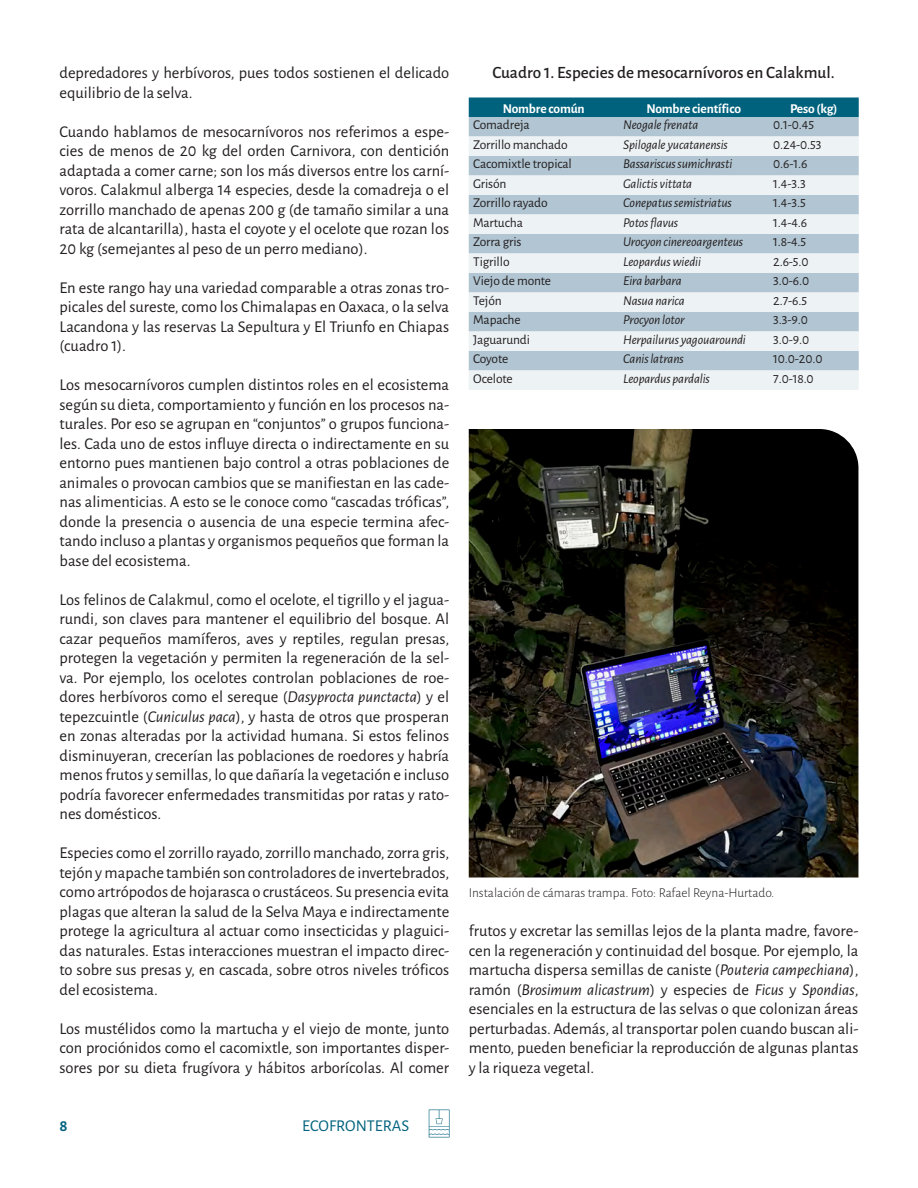
<style>
.page{position:relative;width:918px;height:1188px;background:#fff}
.page>*{position:absolute;margin:0;border:0;box-sizing:border-box;transform-origin:0 0}
.Titulo_cuadros{font:500 17.25px "Alegreya Sans";color:#231f20}
.t1{font:16.5px/19.5px "Alegreya Sans";color:#231f20;text-align:justify}
.t2{font:16.5px "Alegreya Sans";color:#00627d}
.t3{font:700 16.5px "Alegreya Sans";color:#00627d}
.Texto_cuadros{font:13.5px "Alegreya Sans";letter-spacing:-.01em;color:#231f20}
.Texto_cuadros-2{font:italic 13.5px "Alegreya Sans";letter-spacing:-.01em;color:#231f20}
.Pie_de_grafico{font:300 13.5px "Alegreya Sans";color:#231f20}
.Cabezas_columnas{font:700 13.5px "Alegreya Sans";letter-spacing:-.01em;color:#fff}
.s1{font-style:italic}
</style>
<div class="page">
<svg style="left:429px;top:1110px;width:21px;height:27px"></svg>
<div style="left:469px;top:98px;width:390px;height:19px;background:#00627d"></div>
<div style="left:469px;top:117px;width:390px;height:19px;background:#b1c5d2"></div>
<svg style="left:469px;top:136px;width:390px;height:254px;background:#d1dde5"></svg>
<img style="left:469px;top:429px;width:389px;height:449px">
<p class="t1" style="left:60px;top:62px;width:391px">depredadores y herbívoros, pues todos sostienen el delicado equilibrio de la selva.</p>
<p class="t1" style="left:60px;top:121px;width:391px">Cuando hablamos de mesocarnívoros nos referimos a espe&shy;cies de menos de 20 kg del orden Carnivora, con dentición adaptada a comer carne; son los más diversos entre los carní&shy;voros. Calakmul alberga 14 especies, desde la comadreja o el zorrillo manchado de apenas 200 g (de tamaño similar a una rata de alcantarilla), hasta el coyote y el ocelote que rozan los 20 kg (semejantes al peso de un perro mediano).</p>
<p class="t1" style="left:60px;top:277px;width:391px">En este rango hay una variedad comparable a otras zonas tro&shy;picales del sureste, como los Chimalapas en Oaxaca, o la selva Lacandona y las reservas La Sepultura y El Triunfo en Chiapas (cuadro 1).</p>
<p class="t1" style="left:60px;top:374px;width:391px">Los mesocarnívoros cumplen distintos roles en el ecosistema según su dieta, comportamiento y función en los procesos na&shy;turales. Por eso se agrupan en “conjuntos” o grupos funciona&shy;les. Cada uno de estos influye directa o indirectamente en su entorno pues mantienen bajo control a otras poblaciones de animales o provocan cambios que se manifiestan en las cade&shy;nas alimenticias. A esto se le conoce como “cascadas tróficas”, donde la presencia o ausencia de una especie termina afec&shy;tando incluso a plantas y organismos pequeños que forman la base del ecosistema.</p>
<p class="t1" style="left:60px;top:589px;width:391px">Los felinos de Calakmul, como el ocelote, el tigrillo y el jagua&shy;rundi, son claves para mantener el equilibrio del bosque. Al cazar pequeños mamíferos, aves y reptiles, regulan presas, protegen la vegetación y permiten la regeneración de la sel&shy;va. Por ejemplo, los ocelotes controlan poblaciones de roe&shy;dores herbívoros como el sereque (<span class="s1">Dasyprocta punctacta</span>) y el tepezcuintle (<span class="s1">Cuniculus paca</span>), y hasta de otros que prosperan en zonas alteradas por la actividad humana. Si estos felinos disminuyeran, crecerían las poblaciones de roedores y habría menos frutos y semillas, lo que dañaría la vegetación e incluso podría favorecer enfermedades transmitidas por ratas y rato&shy;nes domésticos.</p>
<p class="t1" style="left:60px;top:842px;width:391px">Especies como el zorrillo rayado, zorrillo manchado, zorra gris, tejón y mapache también son controladores de invertebrados, como artrópodos de hojarasca o crustáceos. Su presencia evita plagas que alteran la salud de la Selva Maya e indirectamente protege la agricultura al actuar como insecticidas y plaguici&shy;das naturales. Estas interacciones muestran el impacto direc&shy;to sobre sus presas y, en cascada, sobre otros niveles tróficos del ecosistema.</p>
<p class="t1" style="left:60px;top:1018px;width:391px">Los mustélidos como la martucha y el viejo de monte, junto con prociónidos como el cacomixtle, son importantes disper&shy;sores por su dieta frugívora y hábitos arborícolas. Al comer</p>
<p class="t3" style="left:60px;top:1114px;width:10px">8</p>
<p class="t2" style="left:302px;top:1114px;width:108px">ECOFRONTERAS</p>
<p class="Titulo_cuadros" style="left:492px;top:60px;width:344px">Cuadro 1. Especies de mesocarnívoros en Calakmul.</p>
<p class="Cabezas_columnas" style="left:503px;top:98px;width:83px">Nombre común</p>
<p class="Cabezas_columnas" style="left:646px;top:98px;width:96px">Nombre científico</p>
<p class="Cabezas_columnas" style="left:790px;top:98px;width:49px">Peso (kg)</p>
<p class="Texto_cuadros" style="left:473px;top:116px;width:58px">Comadreja</p>
<p class="Texto_cuadros-2" style="left:623px;top:116px;width:77px">Neogale frenata</p>
<p class="Texto_cuadros" style="left:773px;top:116px;width:42px">0.1-0.45</p>
<p class="Texto_cuadros" style="left:473px;top:135px;width:96px">Zorrillo manchado</p>
<p class="Texto_cuadros-2" style="left:623px;top:135px;width:106px">Spilogale yucatanensis</p>
<p class="Texto_cuadros" style="left:773px;top:135px;width:50px">0.24-0.53</p>
<p class="Texto_cuadros" style="left:473px;top:155px;width:100px">Cacomixtle tropical</p>
<p class="Texto_cuadros-2" style="left:623px;top:155px;width:111px">Bassariscus sumichrasti</p>
<p class="Texto_cuadros" style="left:773px;top:155px;width:36px">0.6-1.6</p>
<p class="Texto_cuadros" style="left:473px;top:174px;width:35px">Grisón</p>
<p class="Texto_cuadros-2" style="left:623px;top:174px;width:70px">Galictis vittata</p>
<p class="Texto_cuadros" style="left:773px;top:174px;width:34px">1.4-3.3</p>
<p class="Texto_cuadros" style="left:473px;top:194px;width:76px">Zorrillo rayado</p>
<p class="Texto_cuadros-2" style="left:623px;top:194px;width:110px">Conepatus semistriatus</p>
<p class="Texto_cuadros" style="left:773px;top:194px;width:34px">1.4-3.5</p>
<p class="Texto_cuadros" style="left:473px;top:213px;width:51px">Martucha</p>
<p class="Texto_cuadros-2" style="left:623px;top:213px;width:56px">Potos flavus</p>
<p class="Texto_cuadros" style="left:773px;top:213px;width:35px">1.4-4.6</p>
<p class="Texto_cuadros" style="left:473px;top:233px;width:50px">Zorra gris</p>
<p class="Texto_cuadros-2" style="left:623px;top:233px;width:121px">Urocyon cinereoargenteus</p>
<p class="Texto_cuadros" style="left:773px;top:233px;width:35px">1.8-4.5</p>
<p class="Texto_cuadros" style="left:473px;top:252px;width:38px">Tigrillo</p>
<p class="Texto_cuadros-2" style="left:623px;top:252px;width:79px">Leopardus wiedii</p>
<p class="Texto_cuadros" style="left:773px;top:252px;width:37px">2.6-5.0</p>
<p class="Texto_cuadros" style="left:473px;top:272px;width:79px">Viejo de monte</p>
<p class="Texto_cuadros-2" style="left:623px;top:272px;width:60px">Eira barbara</p>
<p class="Texto_cuadros" style="left:773px;top:272px;width:38px">3.0-6.0</p>
<p class="Texto_cuadros" style="left:473px;top:291px;width:30px">Tejón</p>
<p class="Texto_cuadros-2" style="left:623px;top:291px;width:63px">Nasua narica</p>
<p class="Texto_cuadros" style="left:773px;top:291px;width:35px">2.7-6.5</p>
<p class="Texto_cuadros" style="left:473px;top:311px;width:49px">Mapache</p>
<p class="Texto_cuadros-2" style="left:623px;top:311px;width:63px">Procyon lotor</p>
<p class="Texto_cuadros" style="left:773px;top:311px;width:36px">3.3-9.0</p>
<p class="Texto_cuadros" style="left:473px;top:330px;width:58px">Jaguarundi</p>
<p class="Texto_cuadros-2" style="left:623px;top:330px;width:124px">Herpailurus yagouaroundi</p>
<p class="Texto_cuadros" style="left:773px;top:330px;width:37px">3.0-9.0</p>
<p class="Texto_cuadros" style="left:473px;top:350px;width:37px">Coyote</p>
<p class="Texto_cuadros-2" style="left:623px;top:350px;width:62px">Canis latrans</p>
<p class="Texto_cuadros" style="left:773px;top:350px;width:51px">10.0-20.0</p>
<p class="Texto_cuadros" style="left:473px;top:369px;width:41px">Ocelote</p>
<p class="Texto_cuadros-2" style="left:623px;top:369px;width:88px">Leopardus pardalis</p>
<p class="Texto_cuadros" style="left:773px;top:369px;width:42px">7.0-18.0</p>
<p class="Pie_de_grafico" style="left:469px;top:884px;width:307px">Instalación de cámaras trampa. Foto: Rafael Reyna-Hurtado.</p>
<p class="t1" style="left:469px;top:920px;width:391px">frutos y excretar las semillas lejos de la planta madre, favore&shy;cen la regeneración y continuidad del bosque. Por ejemplo, la martucha dispersa semillas de caniste (<span class="s1">Pouteria campechiana</span>), ramón (<span class="s1">Brosimum alicastrum</span>) y especies de <span class="s1">Ficus</span> y <span class="s1">Spondias</span>, esenciales en la estructura de las selvas o que colonizan áreas perturbadas. Además, al transportar polen cuando buscan ali&shy;mento, pueden beneficiar la reproducción de algunas plantas y la riqueza vegetal.</p>
</div>
